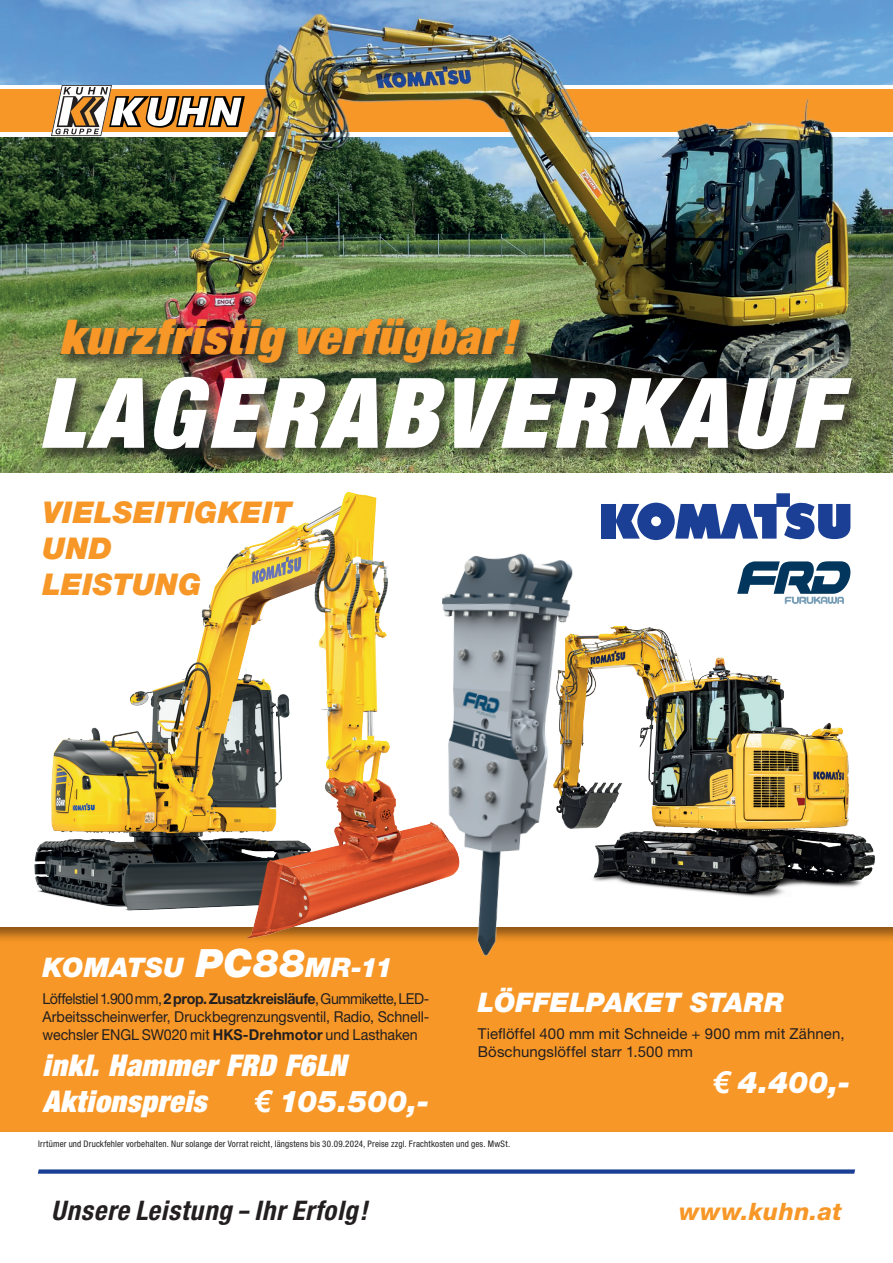
<style>
.page{position:relative;width:893px;height:1263px;background:#fff}
.page>*{position:absolute;margin:0;border:0;box-sizing:border-box;transform-origin:0 0}
.t1{font:italic 900 expanded 97.5px "Helvetica Neue";letter-spacing:.045em;color:#fff}
.t2{font:italic 900 expanded 48px "Helvetica Neue";color:#f79727}
.t3{font:italic 900 expanded 30px/36px "Helvetica Neue";letter-spacing:.02em;color:#fff}
.t4{font:italic 900 30px/36px "Helvetica Neue";letter-spacing:.01em;color:#f79727}
.t5{font:italic 900 30px "Helvetica Neue";color:#fff}
.t6{font:italic 900 27px "Helvetica Neue";letter-spacing:.005em;color:#fff}
.t7{font:italic 700 condensed 27px "Helvetica Neue";letter-spacing:.03em;color:#231f20}
.t8{font:italic 800 24px "Helvetica Neue";color:#f79727}
.t9{font:15px/18px "Helvetica Neue";color:#231f20;text-align:justify;scale:.95 1}
.t10{font:15px/18px "Helvetica Neue";color:#231f20}
.t11{font:condensed 9px "Helvetica Neue";letter-spacing:.02em;color:#231f20}
.s1{font-size:39px}
.s2{font-weight:700}
.s3{font-family:"Arial";font-weight:700}
</style>
<div class="page">
<img style="left:0;top:0;width:893px;height:472px">
<div style="left:0;top:89px;width:893px;height:43px;background:#f79727"></div>
<svg style="left:51px;top:85px;width:181px;height:51px"></svg>
<div style="left:601px;top:504px;width:14px;height:35px;background:#1b3f94"></div>
<svg style="left:615px;top:493px;width:235px;height:47px"></svg>
<div style="left:39px;top:315px;width:828px;height:149px;background:#231f20;opacity:.65"></div>
<img style="left:232px;top:0;width:625px;height:153px">
<div style="left:0;top:920px;width:893px;height:211px;background:#f79727"></div>
<img style="left:646px;top:627px;width:229px;height:270px">
<svg style="left:38px;top:1169px;width:817px;height:5px;background:#3c5ba3"></svg>
<svg style="left:737px;top:561px;width:114px;height:43px"></svg>
<img style="left:481px;top:505px;width:165px;height:451px">
<img style="left:12px;top:491px;width:479px;height:457px">
<h2 class="t2" style="left:60px;top:306px;width:459px">kurzfristig verfügbar!</h2>
<h1 class="t1" style="left:38px;top:351px;width:801px">Lagerabverkauf</h1>
<h3 class="t4" style="left:43px;top:494px;width:251px">VIELSEITIGKEIT<br>UND<br>LEISTUNG</h3>
<h3 class="t6" style="left:43px;top:951px;width:352px">KOMATSU <span class="s1">PC88</span>MR-11</h3>
<p class="t9" style="left:43px;top:989px;width:409px">Löffelstiel 1.900 mm, <span class="s2">2 prop. Zusatzkreisläufe</span>, Gummikette, LED-Arbeitsscheinwerfer, Druckbegrenzungsventil, Radio, Schnell&shy;wechsler ENGL SW020 mit <span class="s2">HKS-Drehmotor</span> und Lasthaken</p>
<h3 class="t3" style="left:43px;top:1046px;width:305px">inkl. Hammer FRD F6LN<br>Aktionspreis</h3>
<h3 class="t5" style="left:254px;top:1083px;width:177px"><span class="s3">€</span> 105.500,-</h3>
<h3 class="t6" style="left:478px;top:986px;width:308px">LÖFFELPAKET STARR</h3>
<p class="t10" style="left:478px;top:1024px;width:368px">Tieflöffel 400 mm mit Schneide + 900 mm mit Zähnen,<br>Böschungslöffel starr 1.500 mm</p>
<h3 class="t5" style="left:713px;top:1064px;width:139px"><span class="s3">€</span> 4.400,-</h3>
<p class="t11" style="left:38px;top:1138px;width:473px">Irrtümer und Druckfehler vorbehalten. Nur solange der Vorrat reicht, längstens bis 30.09.2024, Preise zzgl. Frachtkosten und ges. MwSt.</p>
<h3 class="t7" style="left:51px;top:1194px;width:318px">Unsere Leistung – Ihr Erfolg!</h3>
<h3 class="t8" style="left:679px;top:1197px;width:165px">www.kuhn.at</h3>
</div>
